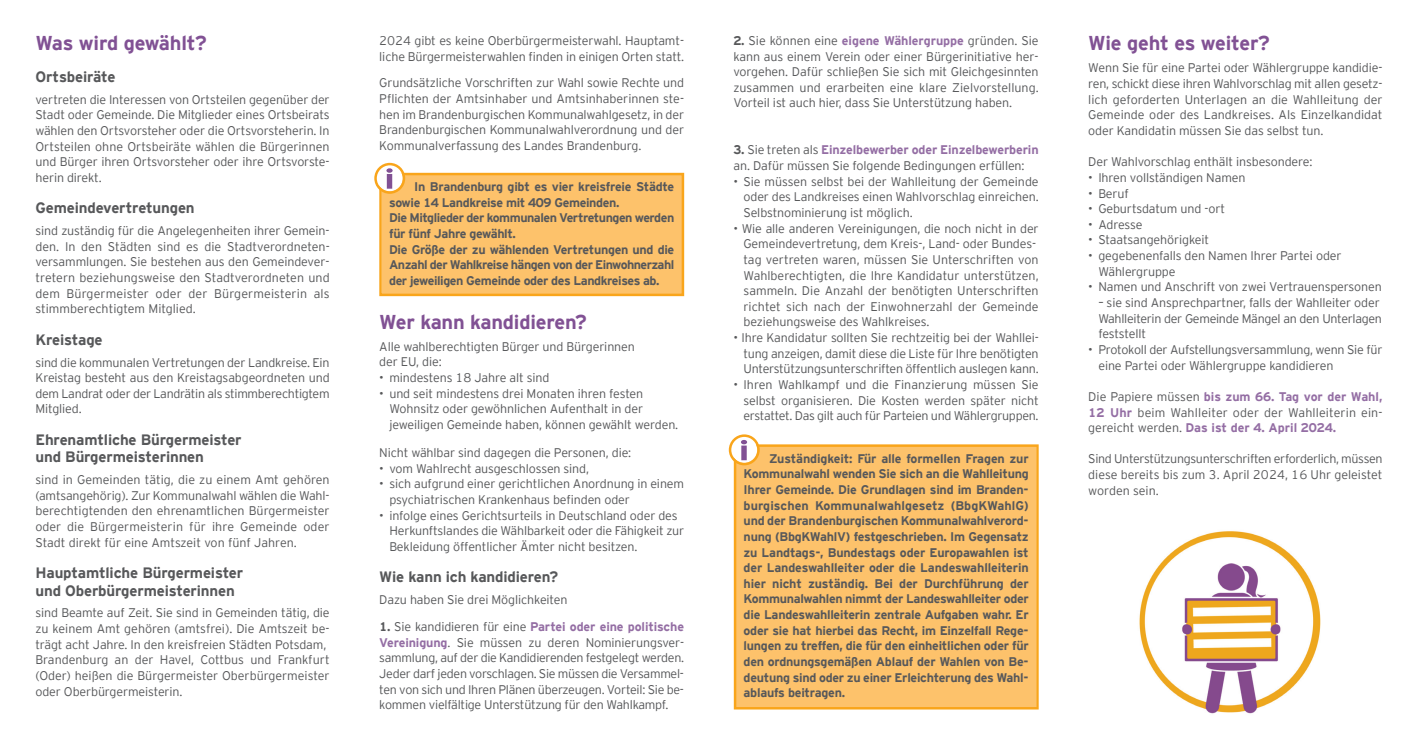
<style>
.page{position:relative;width:1418px;height:745px;background:#fff}
.page>*{position:absolute;margin:0;border:0;box-sizing:border-box;transform-origin:0 0}
.t1{font:300 20px "RBB Interstate";letter-spacing:-.01em;color:#815194}
.t2{font:300 15px "RBB Interstate";letter-spacing:-.01em;color:#57585a}
.t3{font:300 12.5px/15.6px "RBB Interstate";letter-spacing:-.01em;color:#57585a;text-align:justify}
.t4{font:300 12.5px/15.6px "RBB Interstate";letter-spacing:-.035em;color:#57585a}
.s1{font-style:inherit}
.s2{color:#946ea4}
</style>
<div class="page">
<img style="left:1139px;top:531px;width:182px;height:183px">
<div style="left:382px;top:175px;width:299px;height:118px;background:#fdc26b"></div>
<div style="left:379px;top:173px;width:305px;height:123px;border:2px solid #f9a51b"></div>
<svg style="left:374px;top:163px;width:31px;height:31px"></svg>
<div style="left:736px;top:446px;width:300px;height:260px;background:#fdc26b"></div>
<div style="left:733px;top:444px;width:305px;height:265px;border:2px solid #f9a51b"></div>
<svg style="left:728px;top:434px;width:31px;height:31px"></svg>
<p class="t1" style="left:35px;top:31px;width:173px">Was wird gewählt?</p>
<p class="t2" style="left:35px;top:67px;width:82px">Ortsbeiräte</p>
<p class="t3" style="left:35px;top:91px;width:296px">vertreten die Interessen von Ortsteilen gegenüber der Stadt oder Gemeinde. Die Mitglieder eines Ortsbeirats wählen den Ortsvorsteher oder die Ortsvorsteherin. In</p>
<p class="t3" style="left:35px;top:138px;width:296px">Ortsteilen ohne Ortsbeiräte wählen die Bürgerinnen und Bürger ihren Ortsvorsteher oder ihre Ortsvorste&shy;herin direkt.</p>
<p class="t2" style="left:35px;top:199px;width:161px">Gemeindevertretungen</p>
<p class="t3" style="left:35px;top:223px;width:296px">sind zuständig für die Angelegenheiten ihrer Gemein&shy;den. In den Städten sind es die Stadtverordneten&shy;versammlungen. Sie bestehen aus den Gemeindever&shy;tretern beziehungsweise den Stadtverordneten und dem Bürgermeister oder der Bürgermeisterin als stimmberechtigtem Mitglied.</p>
<p class="t2" style="left:35px;top:330px;width:69px">Kreistage</p>
<p class="t3" style="left:35px;top:354px;width:296px">sind die kommunalen Vertretungen der Landkreise. Ein Kreistag besteht aus den Kreistagsabgeordneten und dem Landrat oder der Landrätin als stimmberechtigtem Mitglied.</p>
<p class="t2" style="left:35px;top:430px;width:208px">Ehrenamtliche Bürgermeister</p>
<p class="t2" style="left:35px;top:447px;width:170px">und Bürgermeisterinnen</p>
<p class="t3" style="left:35px;top:471px;width:296px">sind in Gemeinden tätig, die zu einem Amt gehören (amtsangehörig). Zur Kommunalwahl wählen die Wahl&shy;berechtigtenden den ehrenamtlichen Bürgermeister oder die Bürgermeisterin für ihre Gemeinde oder Stadt direkt für eine Amtszeit von fünf Jahren.</p>
<p class="t2" style="left:35px;top:563px;width:209px">Hauptamtliche Bürgermeister</p>
<p class="t2" style="left:35px;top:581px;width:201px">und Oberbürgermeisterinnen</p>
<p class="t3" style="left:35px;top:604px;width:296px">sind Beamte auf Zeit. Sie sind in Gemeinden tätig, die zu keinem Amt gehören (amtsfrei). Die Amtszeit be&shy;trägt acht Jahre. In den kreisfreien Städten Potsdam,</p>
<p class="t3" style="left:35px;top:651px;width:296px">Brandenburg an der Havel, Cottbus und Frankfurt (Oder) heißen die Bürgermeister Oberbürgermeister oder Oberbürgermeisterin.</p>
<p class="t3" style="left:379px;top:33px;width:306px">2024 gibt es keine Oberbürgermeisterwahl. Hauptamt&shy;liche Bürgermeisterwahlen finden in einigen Orten statt.</p>
<p class="t3" style="left:379px;top:75px;width:306px">Grundsätzliche Vorschriften zur Wahl sowie Rechte und Pflichten der Amtsinhaber und Amtsinhaberinnen ste&shy;hen im Brandenburgischen Kommunalwahlgesetz, in der Brandenburgischen Kommunalwahlverordnung und der Kommunalverfassung des Landes Brandenburg.</p>
<p class="t4" style="left:389px;top:179px;width:287px;text-indent:25px">In Brandenburg gibt es vier kreisfreie Städte sowie 14 Landkreise mit 409 Gemeinden.</p>
<p class="t4" style="left:389px;top:210px;width:287px">Die Mitglieder der kommunalen Vertretungen werden für fünf Jahre gewählt.</p>
<p class="t4" style="left:389px;top:241px;width:287px;text-align:justify">Die Größe der zu wählenden Vertretungen und die Anzahl der Wahlkreise hängen von der Einwohnerzahl der jeweiligen Gemeinde oder des Landkreises ab.</p>
<p class="t1" style="left:379px;top:309px;width:209px">Wer kann kandidieren?</p>
<p class="t3" style="left:379px;top:338px;width:257px">Alle wahlberechtigten Bürger und Bürgerinnen</p>
<p class="t3" style="left:379px;top:354px;width:64px">der EU, die:</p>
<p class="t3" style="left:379px;top:369px;width:172px">• mindestens 18 Jahre alt sind</p>
<p class="t3" style="left:379px;top:385px;width:265px">• und seit mindestens drei Monaten ihren festen</p>
<p class="t3" style="left:389px;top:400px;width:255px">Wohnsitz oder gewöhnlichen Aufenthalt in der</p>
<p class="t3" style="left:389px;top:416px;width:290px">jeweiligen Gemeinde haben, können gewählt werden.</p>
<p class="t3" style="left:379px;top:444px;width:253px">Nicht wählbar sind dagegen die Personen, die:</p>
<p class="t3" style="left:379px;top:460px;width:211px">• vom Wahlrecht ausgeschlossen sind,</p>
<p class="t3" style="left:379px;top:475px;width:306px">• sich aufgrund einer gerichtlichen Anordnung in einem</p>
<p class="t3" style="left:389px;top:491px;width:242px">psychiatrischen Krankenhaus befinden oder</p>
<p class="t3" style="left:379px;top:507px;width:300px">• infolge eines Gerichtsurteils in Deutschland oder des</p>
<p class="t3" style="left:389px;top:522px;width:296px">Herkunftslandes die Wählbarkeit oder die Fähigkeit zur</p>
<p class="t3" style="left:389px;top:538px;width:249px">Bekleidung öffentlicher Ämter nicht besitzen.</p>
<p class="t2" style="left:379px;top:567px;width:180px">Wie kann ich kandidieren?</p>
<p class="t3" style="left:379px;top:591px;width:190px">Dazu haben Sie drei Möglichkeiten</p>
<p class="t3" style="left:379px;top:618px;width:306px"><span class="s1">1.</span> Sie kandidieren für eine <span class="s2">Partei oder eine politische Vereinigung</span>. Sie müssen zu deren Nominierungsver&shy;sammlung, auf der die Kandidierenden festgelegt werden.<br>Jeder darf jeden vorschlagen. Sie müssen die Versammel&shy;ten von sich und Ihren Plänen überzeugen. Vorteil: Sie be&shy;kommen vielfältige Unterstützung für den Wahlkampf.</p>
<p class="t3" style="left:733px;top:33px;width:307px"><span class="s1">2.</span> Sie können eine <span class="s2">eigene Wählergruppe</span> gründen. Sie kann aus einem Verein oder einer Bürgerinitiative her&shy;vorgehen. Dafür schließen Sie sich mit Gleichgesinnten zusammen und erarbeiten eine klare Zielvorstellung.<br>Vorteil ist auch hier, dass Sie Unterstützung haben.</p>
<p class="t3" style="left:733px;top:142px;width:307px"><span class="s1">3.</span> Sie treten als <span class="s2">Einzelbewerber oder Einzelbewerberin </span>an. Dafür müssen Sie folgende Bedingungen erfüllen:</p>
<p class="t3" style="left:733px;top:173px;width:307px;text-align:right">• Sie müssen selbst bei der Wahlleitung der Gemeinde oder des Landkreises einen Wahlvorschlag einreichen.</p>
<p class="t3" style="left:743px;top:204px;width:171px">Selbstnominierung ist möglich.</p>
<p class="t3" style="left:733px;top:220px;width:307px;text-align:center">• Wie alle anderen Vereinigungen, die noch nicht in der<br>Gemeindevertretung, dem Kreis-, Land- oder Bundes-</p>
<p class="t3" style="left:743px;top:251px;width:297px">tag vertreten waren, müssen Sie Unterschriften von Wahlberechtigten, die Ihre Kandidatur unterstützen, sammeln. Die Anzahl der benötigten Unterschriften richtet sich nach der Einwohnerzahl der Gemeinde beziehungsweise des Wahlkreises.</p>
<p class="t3" style="left:743px;top:329px;width:297px;text-indent:-10px">• Ihre Kandidatur sollten Sie rechtzeitig bei der Wahllei&shy;tung anzeigen, damit diese die Liste für Ihre benötigten Unterstützungsunterschriften öffentlich auslegen kann.</p>
<p class="t3" style="left:743px;top:376px;width:297px;text-indent:-10px">• Ihren Wahlkampf und die Finanzierung müssen Sie selbst organisieren. Die Kosten werden später nicht erstattet. Das gilt auch für Parteien und Wählergruppen.</p>
<p class="t4" style="left:743px;top:450px;width:287px;text-align:justify;text-indent:25px">Zuständigkeit: Für alle formellen Fragen zur Kommunalwahl wenden Sie sich an die Wahlleitung Ihrer Gemeinde. Die Grundlagen sind im Branden&shy;burgischen Kommunalwahlgesetz (BbgKWahlG) und der Brandenburgischen Kommunalwahlverord&shy;nung (BbgKWahlV) festgeschrieben. Im Gegensatz zu Landtags-, Bundestags oder Europawahlen ist der Landeswahlleiter oder die Landeswahlleiterin hier nicht zuständig. Bei der Durchführung der Kommunalwahlen nimmt der Landeswahlleiter oder die Landeswahlleiterin zentrale Aufgaben wahr. Er oder sie hat hierbei das Recht, im Einzelfall Rege&shy;lungen zu treffen, die für den einheitlichen oder für den ordnungsgemäßen Ablauf der Wahlen von Be&shy;deutung sind oder zu einer Erleichterung des Wahl&shy;ablaufs beitragen.</p>
<p class="t1" style="left:1088px;top:31px;width:183px">Wie geht es weiter?</p>
<p class="t3" style="left:1088px;top:60px;width:296px">Wenn Sie für eine Partei oder Wählergruppe kandidie&shy;ren, schickt diese ihren Wahlvorschlag mit allen gesetz&shy;lich geforderten Unterlagen an die Wahlleitung der Gemeinde oder des Landkreises. Als Einzelkandidat oder Kandidatin müssen Sie das selbst tun.</p>
<p class="t3" style="left:1088px;top:154px;width:226px">Der Wahlvorschlag enthält insbesondere:</p>
<p class="t3" style="left:1088px;top:169px;width:159px">• Ihren vollständigen Namen</p>
<p class="t3" style="left:1088px;top:185px;width:42px">• Beruf</p>
<p class="t3" style="left:1088px;top:201px;width:138px">• Geburtsdatum und -ort</p>
<p class="t3" style="left:1088px;top:216px;width:56px">• Adresse</p>
<p class="t3" style="left:1088px;top:232px;width:122px">• Staatsangehörigkeit</p>
<p class="t3" style="left:1088px;top:248px;width:255px">• gegebenenfalls den Namen Ihrer Partei oder</p>
<p class="t3" style="left:1098px;top:263px;width:79px">Wählergruppe</p>
<p class="t3" style="left:1088px;top:279px;width:295px">• Namen und Anschrift von zwei Vertrauenspersonen</p>
<p class="t3" style="left:1098px;top:294px;width:283px">– sie sind Ansprechpartner, falls der Wahlleiter oder</p>
<p class="t3" style="left:1098px;top:310px;width:285px">Wahlleiterin der Gemeinde Mängel an den Unterlagen</p>
<p class="t3" style="left:1098px;top:326px;width:49px">feststellt</p>
<p class="t3" style="left:1088px;top:341px;width:296px">• Protokoll der Aufstellungsversammlung, wenn Sie für</p>
<p class="t3" style="left:1098px;top:357px;width:237px">eine Partei oder Wählergruppe kandidieren</p>
<p class="t3" style="left:1088px;top:388px;width:296px">Die Papiere müssen <span class="s2">bis zum 66. Tag vor der Wahl, 12 Uhr</span> beim Wahlleiter oder der Wahlleiterin ein&shy;gereicht werden. <span class="s2">Das ist der 4. April 2024.</span></p>
<p class="t3" style="left:1088px;top:451px;width:296px">Sind Unterstützungsunterschriften erforderlich, müssen diese bereits bis zum 3. April 2024, 16 Uhr geleistet worden sein.</p>
</div>
